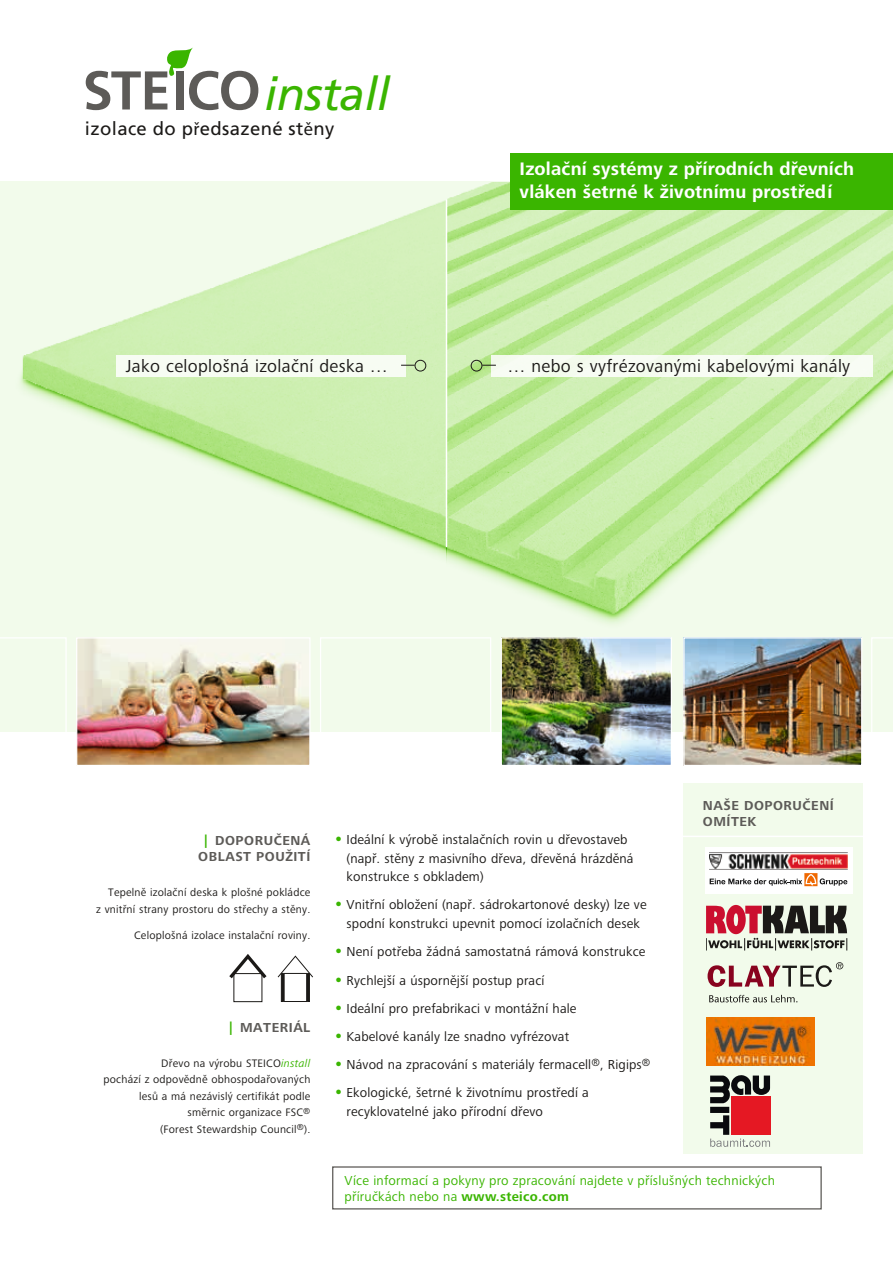
<style>
.page{position:relative;width:893px;height:1263px;background:#fff}
.page>*{position:absolute;margin:0;border:0;box-sizing:border-box;transform-origin:0 0}
.t1{font:italic 46.2px "Frutiger";letter-spacing:-.01em;color:#3ab500}
.t2{font:700 18.75px/22.5px "Frutiger Next Pro";letter-spacing:.01em;color:#fff}
.t3{font:18.6px "Frutiger";letter-spacing:.02em;color:#1b1917}
.t4{font:18px "Frutiger Next Pro";letter-spacing:.02em;color:#1b1917}
.t5{font:13.5px/18.8px "Frutiger Next Pro";letter-spacing:.01em;color:#1b1917}
.t6{font:13.5px/16.2px "Frutiger Next Pro";letter-spacing:.02em;color:#3ab500}
.t7{font:700 13.5px/16.5px "Frutiger Next Pro";letter-spacing:.04em;color:#5d5b58;text-align:center}
.t8{font:11.25px/16.5px "Frutiger Next Pro";letter-spacing:.02em;color:#1b1917;text-align:right}
.s1{font-family:"Myriad Pro"}
.s2{color:#3ab500}
.s3{font-style:italic;color:#3ab500}
.s4{font-weight:700;font-size:16.5px;color:#3ab500}
.s5{font-weight:700}
</style>
<div class="page">
<div style="left:332px;top:1166px;width:490px;height:43px;border:1px solid #5d5b58"></div>
<img style="left:0;top:183px;width:893px;height:549px">
<svg style="left:86px;top:47px;width:172px;height:63px"></svg>
<div style="left:871px;top:637px;width:22px;height:95px;background:#f2fbeb"></div>
<div style="left:281px;top:973px;width:29px;height:29px;border:1px solid #1b1917"></div>
<svg style="left:277px;top:955px;width:36px;height:23px"></svg>
<svg style="left:281px;top:973px;width:4px;height:28px"></svg>
<hr style="left:306px;top:973px;width:3px;height:28px;background:#1b1917">
<div style="left:233px;top:973px;width:29px;height:29px;border:1px solid #1b1917"></div>
<svg style="left:229px;top:954px;width:38px;height:28px"></svg>
<div style="left:0;top:637px;width:67px;height:95px;background:#f2fbeb"></div>
<div style="left:320px;top:637px;width:171px;height:129px;border:1px solid #fff"></div>
<img style="left:503px;top:639px;width:167px;height:125px">
<div style="left:501px;top:637px;width:171px;height:129px;border:1px solid #fff"></div>
<img style="left:685px;top:639px;width:175px;height:125px">
<div style="left:683px;top:637px;width:179px;height:129px;border:1px solid #fff"></div>
<img style="left:78px;top:639px;width:231px;height:125px">
<div style="left:76px;top:637px;width:235px;height:129px;border:1px solid #fff"></div>
<div style="left:116px;top:355px;width:290px;height:22px;background:#f7fcf3"></div>
<svg style="left:401px;top:365px;width:14px;height:1px"></svg>
<div style="left:415px;top:360px;width:11px;height:11px;border:1px solid #1b1917;border-radius:50%"></div>
<div style="left:491px;top:355px;width:381px;height:22px;background:#f7fcf4"></div>
<svg style="left:482px;top:365px;width:14px;height:1px"></svg>
<div style="left:471px;top:360px;width:11px;height:11px;border:1px solid #1b1917;border-radius:50%"></div>
<hr style="left:446px;top:200px;width:1px;height:346px;background:#fff">
<div style="left:510px;top:153px;width:383px;height:57px;background:#3ab500"></div>
<div style="left:683px;top:783px;width:179px;height:370px;background:#f2fbeb"></div>
<hr style="left:682px;top:836px;width:193px;height:1px;background:#fff">
<svg style="left:706px;top:905px;width:141px;height:45px"></svg>
<svg style="left:709px;top:995px;width:88px;height:7px"></svg>
<svg style="left:708px;top:962px;width:135px;height:25px"></svg>
<img style="left:706px;top:1018px;width:108px;height:47px">
<div style="left:710px;top:1107px;width:19px;height:6px;background:#090a0d"></div>
<svg style="left:710px;top:1075px;width:60px;height:28px"></svg>
<div style="left:731px;top:1096px;width:39px;height:39px;background:#e51823"></div>
<svg style="left:710px;top:1115px;width:60px;height:32px"></svg>
<div style="left:705px;top:847px;width:148px;height:46px;background:#fff"></div>
<svg style="left:710px;top:873px;width:137px;height:13px"></svg>
<img style="left:710px;top:852px;width:138px;height:17px">
<h1 class="t1" style="left:264px;top:67px;width:127px">install</h1>
<h3 class="t3" style="left:85px;top:118px;width:251px">izolace do p<span class="s1">ř</span>edsazené st<span class="s1">ě</span>ny</h3>
<h2 class="t2" style="left:520px;top:158px;width:336px">Izolační systémy z přírodních dřevních vláken šetrné k životnímu prostředí</h2>
<h3 class="t4" style="left:126px;top:356px;width:264px">Jako celoplošná izolační deska …</h3>
<h3 class="t4" style="left:507px;top:356px;width:344px">… nebo s vyfrézovanými kabelovými kanály</h3>
<p class="t7" style="left:198px;top:832px;width:114px"><span class="s2">|</span> DOPORUČENÁ<br>OBLAST POUŽITÍ</p>
<p class="t8" style="left:96px;top:884px;width:216px">Tepelně izolační deska k plošné pokládce<br>z vnitřní strany prostoru do střechy a stěny.</p>
<p class="t8" style="left:134px;top:927px;width:178px">Celoplošná izolace instalační roviny.</p>
<p class="t7" style="left:229px;top:1019px;width:82px"><span class="s2">|</span> MATERIÁL</p>
<p class="t8" style="left:103px;top:1054px;width:208px">Dřevo na výrobu STEICO<span class="s3">install<br></span>pochází z odpovědně obhospodařovaných lesů a má nezávislý certifikát podle směrnic organizace FSC<sup>®<br></sup>(Forest Stewardship Council<sup>®</sup>).</p>
<p class="t5" style="left:347px;top:830px;width:289px;text-indent:-13px"><span class="s4">•</span> Ideální k výrobě instalačních rovin u dřevostaveb (např. stěny z masivního dřeva, dřevěná hrázděná konstrukce s obkladem)</p>
<p class="t5" style="left:334px;top:896px;width:314px;text-align:center"><span class="s4">•</span> Vnitřní obložení (např. sádrokartonové desky) lze ve spodní konstrukci upevnit pomocí izolačních desek</p>
<p class="t5" style="left:334px;top:942px;width:313px"><span class="s4">•</span> Není potřeba žádná samostatná rámová konstrukce</p>
<p class="t5" style="left:334px;top:971px;width:212px"><span class="s4">•</span> Rychlejší a úspornější postup prací</p>
<p class="t5" style="left:334px;top:999px;width:244px"><span class="s4">•</span> Ideální pro prefabrikaci v montážní hale</p>
<p class="t5" style="left:334px;top:1027px;width:237px"><span class="s4">•</span> Kabelové kanály lze snadno vyfrézovat</p>
<p class="t5" style="left:334px;top:1055px;width:318px"><span class="s4">•</span> Návod na zpracování s materiály fermacell<sup>®</sup>, Rigips<sup>®</sup></p>
<p class="t5" style="left:347px;top:1083px;width:244px;text-indent:-13px"><span class="s4">•</span> Ekologické, šetrné k životnímu prostředí a recyklovatelné jako přírodní dřevo</p>
<p class="t7" style="left:703px;top:797px;width:132px;text-align:left">NAŠE DOPORUČENÍ<br>OMÍTEK</p>
<p class="t6" style="left:344px;top:1172px;width:432px">Více informací a pokyny pro zpracování najdete v příslušných technických příručkách nebo na <span class="s5">www.steico.com</span></p>
</div>
